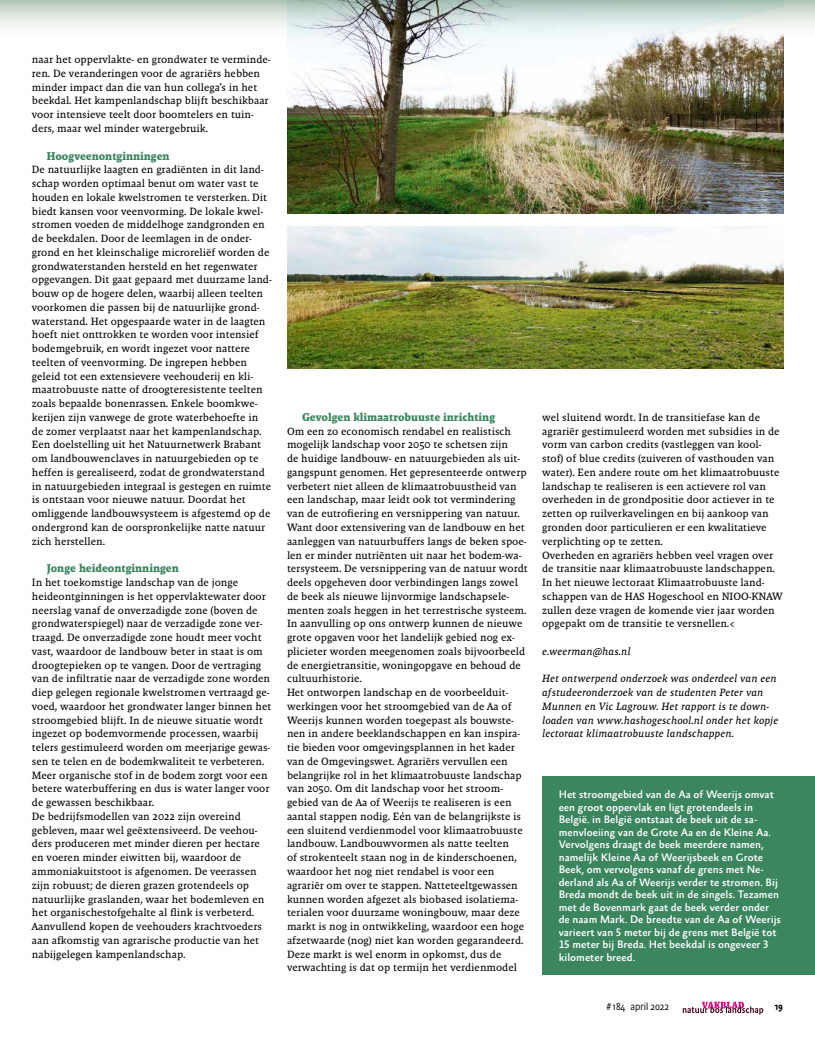
<style>
.page{position:relative;width:815px;height:1046px;background:#fff}
.page>*{position:absolute;margin:0;border:0;box-sizing:border-box;transform-origin:0 0}
.t1{font:700 11.5px "Malaga OT";color:#3b855f}
.t2{font:500 11px/12.5px "Absara Sans Offc Pro";color:#fff}
.t3{font:10.75px/13.8px "Malaga OT";color:#000}
.t4{font:italic 10.75px/13.8px "Malaga OT";color:#000}
.t5{font:300 10.38px "Absara Sans Headline Pro";color:#000}
.t6{font:500 10.38px "Absara Sans Headline Pro";color:#000}
</style>
<div class="page">
<div style="left:542px;top:776px;width:273px;height:198px;background:#3b855f"></div>
<img style="left:287px;top:53px;width:496px;height:161px">
<svg style="left:0;top:0;width:815px;height:53px"></svg>
<img style="left:287px;top:227px;width:496px;height:142px">
<svg style="left:683px;top:1001px;width:80px;height:13px"></svg>
<p class="t3" style="left:32px;top:53px;width:240px">naar het oppervlakte- en grondwater te verminde&shy;ren. De veranderingen voor de agrariërs hebben minder impact dan die van hun collega’s in het beekdal. Het kampenlandschap blijft beschikbaar voor intensieve teelt door boomtelers en tuin&shy;ders, maar wel minder watergebruik.</p>
<p class="t1" style="left:47px;top:149px;width:124px">Hoogveenontginningen</p>
<p class="t3" style="left:32px;top:163px;width:241px">De natuurlijke laagten en gradiënten in dit land&shy;schap worden optimaal benut om water vast te houden en lokale kwelstromen te versterken. Dit biedt kansen voor veenvorming. De lokale kwel&shy;stromen voeden de middelhoge zandgronden en de beekdalen. Door de leemlagen in de onder&shy;grond en het kleinschalige microreliëf worden de grondwaterstanden hersteld en het regenwater opgevangen. Dit gaat gepaard met duurzame land&shy;bouw op de hogere delen, waarbij alleen teelten voorkomen die passen bij de natuurlijke grond&shy;waterstand. Het opgespaarde water in de laagten hoeft niet onttrokken te worden voor intensief bodemgebruik, en wordt ingezet voor nattere teelten of veenvorming. De ingrepen hebben geleid tot een extensievere veehouderij en kli&shy;maatrobuuste natte of droogteresistente teelten zoals bepaalde bonenrassen. Enkele boomkwe&shy;kerijen zijn vanwege de grote waterbehoefte in de zomer verplaatst naar het kampenlandschap.<br>Een doelstelling uit het Natuurnetwerk Brabant om landbouwenclaves in natuurgebieden op te heffen is gerealiseerd, zodat de grondwaterstand in natuurgebieden integraal is gestegen en ruimte is ontstaan voor nieuwe natuur. Doordat het omliggende landbouwsysteem is afgestemd op de ondergrond kan de oorspronkelijke natte natuur zich herstellen.</p>
<p class="t1" style="left:47px;top:561px;width:133px">Jonge heideontginningen</p>
<p class="t3" style="left:32px;top:575px;width:241px">In het toekomstige landschap van de jonge heideontginningen is het oppervlaktewater door neerslag vanaf de onverzadigde zone (boven de grondwaterspiegel) naar de verzadigde zone ver&shy;traagd. De onverzadigde zone houdt meer vocht vast, waardoor de landbouw beter in staat is om droogtepieken op te vangen. Door de vertraging van de infiltratie naar de verzadigde zone worden diep gelegen regionale kwelstromen vertraagd ge&shy;voed, waardoor het grondwater langer binnen het stroomgebied blijft. In de nieuwe situatie wordt ingezet op bodemvormende processen, waarbij telers gestimuleerd worden om meerjarige gewas&shy;sen te telen en de bodemkwaliteit te verbeteren.<br>Meer organische stof in de bodem zorgt voor een betere waterbuffering en dus is water langer voor de gewassen beschikbaar.<br>De bedrijfsmodellen van 2022 zijn overeind gebleven, maar wel geëxtensiveerd. De veehou&shy;ders produceren met minder dieren per hectare en voeren minder eiwitten bij, waardoor de ammoniakuitstoot is afgenomen. De veerassen zijn robuust; de dieren grazen grotendeels op natuurlijke graslanden, waar het bodemleven en het organischestofgehalte al flink is verbeterd.<br>Aanvullend kopen de veehouders krachtvoeders aan afkomstig van agrarische productie van het nabijgelegen kampenlandschap.</p>
<p class="t1" style="left:302px;top:410px;width:195px">Gevolgen klimaatrobuuste inrichting</p>
<p class="t3" style="left:287px;top:424px;width:242px">Om een zo economisch rendabel en realistisch mogelijk landschap voor 2050 te schetsen zijn<br>de huidige landbouw- en natuurgebieden als uit&shy;gangspunt genomen. Het gepresenteerde ontwerp verbetert niet alleen de klimaatrobuustheid van een landschap, maar leidt ook tot vermindering van de eutrofiering en versnippering van natuur.<br>Want door extensivering van de landbouw en het aanleggen van natuurbuffers langs de beken spoe&shy;len er minder nutriënten uit naar het bodem-wa&shy;tersysteem. De versnippering van de natuur wordt deels opgeheven door verbindingen langs zowel de beek als nieuwe lijnvormige landschapsele&shy;menten zoals heggen in het terrestrische systeem.<br>In aanvulling op ons ontwerp kunnen de nieuwe grote opgaven voor het landelijk gebied nog ex&shy;plicieter worden meegenomen zoals bijvoorbeeld de energietransitie, woningopgave en behoud de cultuurhistorie.<br>Het ontworpen landschap en de voorbeelduit&shy;werkingen voor het stroomgebied van de Aa of Weerijs kunnen worden toegepast als bouwste&shy;nen in andere beeklandschappen en kan inspira&shy;tie bieden voor omgevingsplannen in het kader van de Omgevingswet. Agrariërs vervullen een belangrijke rol in het klimaatrobuuste landschap van 2050. Om dit landschap voor het stroom&shy;gebied van de Aa of Weerijs te realiseren is een aantal stappen nodig. Eén van de belangrijkste is een sluitend verdienmodel voor klimaatrobuuste landbouw. Landbouwvormen als natte teelten<br>of strokenteelt staan nog in de kinderschoenen, waardoor het nog niet rendabel is voor een agrariër om over te stappen. Natteteeltgewassen kunnen worden afgezet als biobased isolatiema&shy;terialen voor duurzame woningbouw, maar deze markt is nog in ontwikkeling, waardoor een hoge afzetwaarde (nog) niet kan worden gegarandeerd.<br>Deze markt is wel enorm in opkomst, dus de verwachting is dat op termijn het verdienmodel</p>
<p class="t3" style="left:542px;top:410px;width:242px">wel sluitend wordt. In de transitiefase kan de agrariër gestimuleerd worden met subsidies in de vorm van carbon credits (vastleggen van kool&shy;stof) of blue credits (zuiveren of vasthouden van water). Een andere route om het klimaatrobuuste landschap te realiseren is een actievere rol van overheden in de grondpositie door actiever in te zetten op ruilverkavelingen en bij aankoop van gronden door particulieren er een kwalitatieve verplichting op te zetten.<br>Overheden en agrariërs hebben veel vragen over de transitie naar klimaatrobuuste landschappen.<br>In het nieuwe lectoraat Klimaatrobuuste land&shy;schappen van de HAS Hogeschool en NIOO-KNAW zullen deze vragen de komende vier jaar worden opgepakt om de transitie te versnellen.&lt;</p>
<p class="t4" style="left:542px;top:644px;width:90px">e.weerman@has.nl</p>
<p class="t4" style="left:542px;top:671px;width:238px">Het ontwerpend onderzoek was onderdeel van een afstudeeronderzoek van de studenten Peter van Munnen en Vic Lagrouw. Het rapport is te down&shy;loaden van www.hashogeschool.nl onder het kopje lectoraat klimaatrobuuste landschappen.</p>
<p class="t2" style="left:559px;top:789px;width:224px">Het stroomgebied van de Aa of Weerijs omvat een groot oppervlak en ligt grotendeels in België. in België ontstaat de beek uit de sa&shy;menvloeiing van de Grote Aa en de Kleine Aa.<br>Vervolgens draagt de beek meerdere namen, namelijk Kleine Aa of Weerijsbeek en Grote Beek, om vervolgens vanaf de grens met Ne&shy;derland als Aa of Weerijs verder te stromen. Bij Breda mondt de beek uit in de singels. Tezamen met de Bovenmark gaat de beek verder onder de naam Mark. De breedte van de Aa of Weerijs varieert van 5 meter bij de grens met België tot 15 meter bij Breda. Het beekdal is ongeveer 3 kilometer breed.</p>
<p class="t5" style="left:606px;top:999px;width:64px"># 184 april 2022</p>
<p class="t6" style="left:774px;top:999px;width:10px">19</p>
</div>
